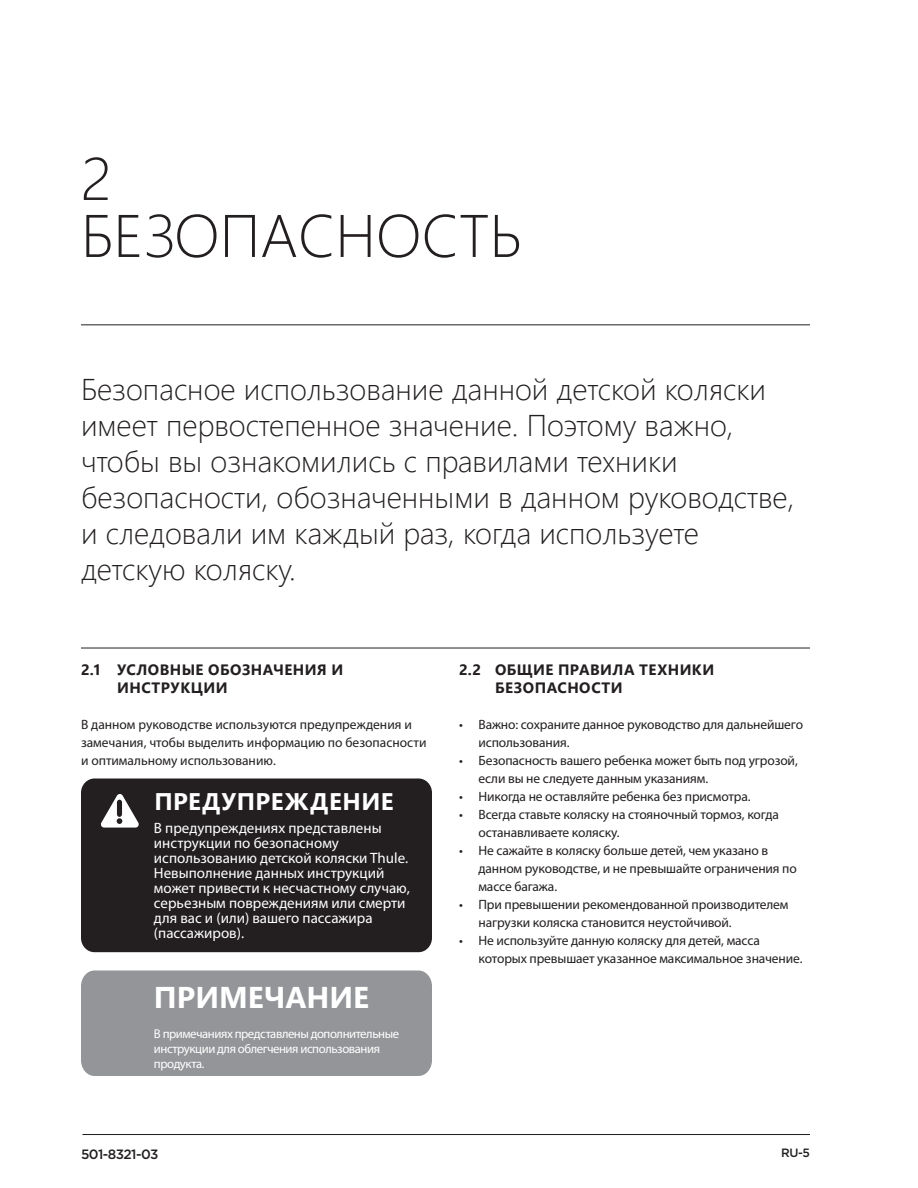
<style>
.page{position:relative;width:918px;height:1188px;background:#fff}
.page>*{position:absolute;margin:0;border:0;box-sizing:border-box;transform-origin:0 0}
.heading{font:300 60px/57px "Segoe UI";color:#231f20}
.intro{font:300 30px/36px "Segoe UI";color:#231f20}
.TOC-_body{font:700 30px "Segoe UI";color:#fff}
.Subheading{font:700 24px "Segoe UI";letter-spacing:.02em;color:#fff}
.TOC-_body-2{font:15px/15px "Myriad Pro";color:#fff}
.Subheading-2{font:700 15px/18px "Segoe UI";letter-spacing:.03em;color:#231f20}
.bullets_no_indent{font:13.5px/18px "Myriad Pro";letter-spacing:-.01em;color:#231f20}
.body_no_indent{font:13.5px/18px "Myriad Pro";color:#231f20}
.t1{font:500 13.5px "Thule";letter-spacing:-.04em;color:#231f20}
.TOC-_body-3{font:12.75px/15px "Myriad Pro";letter-spacing:-.035em;color:#fff}
.t2{font:500 12px "Thule";color:#231f20}
</style>
<div class="page">
<hr style="left:82px;top:1134px;width:728px;height:1px;background:#231f20">
<hr style="left:81px;top:324px;width:729px;height:1px;background:#231f20">
<hr style="left:81px;top:648px;width:729px;height:1px;background:#231f20">
<div style="left:81px;top:971px;width:351px;height:105px;background:#939598"></div>
<div style="left:81px;top:778px;width:351px;height:174px;background:#231f20;border-radius:14px"></div>
<svg style="left:101px;top:794px;width:38px;height:34px"></svg>
<p class="heading" style="left:81px;top:144px;width:443px">2<br>БЕЗОПАСНОСТЬ</p>
<p class="intro" style="left:81px;top:369px;width:715px">Безопасное использование данной детской коляски имеет первостепенное значение. Поэтому важно, чтобы вы ознакомились с правилами техники безопасности, обозначенными в данном руководстве, и следовали им каждый раз, когда используете детскую коляску.</p>
<p class="Subheading-2" style="left:117px;top:659px;width:228px;text-indent:-36px">2.1 УСЛОВНЫЕ ОБОЗНАЧЕНИЯ И<br>ИНСТРУКЦИИ</p>
<p class="body_no_indent" style="left:81px;top:715px;width:347px">В данном руководстве используются предупреждения и замечания, чтобы выделить информацию по безопасности и оптимальному использованию.</p>
<p class="Subheading" style="left:154px;top:779px;width:241px">ПРЕДУПРЕЖДЕНИЕ</p>
<p class="TOC-_body-2" style="left:154px;top:820px;width:258px">В предупреждениях представлены инструкции по безопасному использованию детской коляски Thule.<br>Невыполнение данных инструкций может привести к несчастному случаю, серьезным повреждениям или смерти для вас и (или) вашего пассажира (пассажиров).</p>
<p class="TOC-_body" style="left:154px;top:969px;width:217px">ПРИМЕЧАНИЕ</p>
<p class="TOC-_body-3" style="left:154px;top:1026px;width:247px">В примечаниях представлены дополнительные инструкции для облегчения использования продукта.</p>
<p class="Subheading-2" style="left:495px;top:659px;width:220px;text-indent:-36px">2.2 ОБЩИЕ ПРАВИЛА ТЕХНИКИ<br>БЕЗОПАСНОСТИ</p>
<p class="bullets_no_indent" style="left:478px;top:715px;width:326px;text-indent:-20px">• Важно: сохраните данное руководство для дальнейшего использования.</p>
<p class="bullets_no_indent" style="left:478px;top:751px;width:321px;text-indent:-20px">• Безопасность вашего ребенка может быть под угрозой, если вы не следуете данным указаниям.</p>
<p class="bullets_no_indent" style="left:459px;top:787px;width:293px">• Никогда не оставляйте ребенка без присмотра.</p>
<p class="bullets_no_indent" style="left:478px;top:805px;width:302px;text-indent:-20px">• Всегда ставьте коляску на стояночный тормоз, когда останавливаете коляску.</p>
<p class="bullets_no_indent" style="left:478px;top:841px;width:320px;text-indent:-20px">• Не сажайте в коляску больше детей, чем указано в данном руководстве, и не превышайте ограничения по массе багажа.</p>
<p class="bullets_no_indent" style="left:478px;top:895px;width:312px;text-indent:-20px">• При превышении рекомендованной производителем нагрузки коляска становится неустойчивой.</p>
<p class="bullets_no_indent" style="left:478px;top:931px;width:326px;text-indent:-20px">• Не используйте данную коляску для детей, масса которых превышает указанное максимальное значение.</p>
<p class="t1" style="left:81px;top:1145px;width:79px">501-8321-03</p>
<p class="t2" style="left:781px;top:1145px;width:30px">RU-5</p>
</div>
